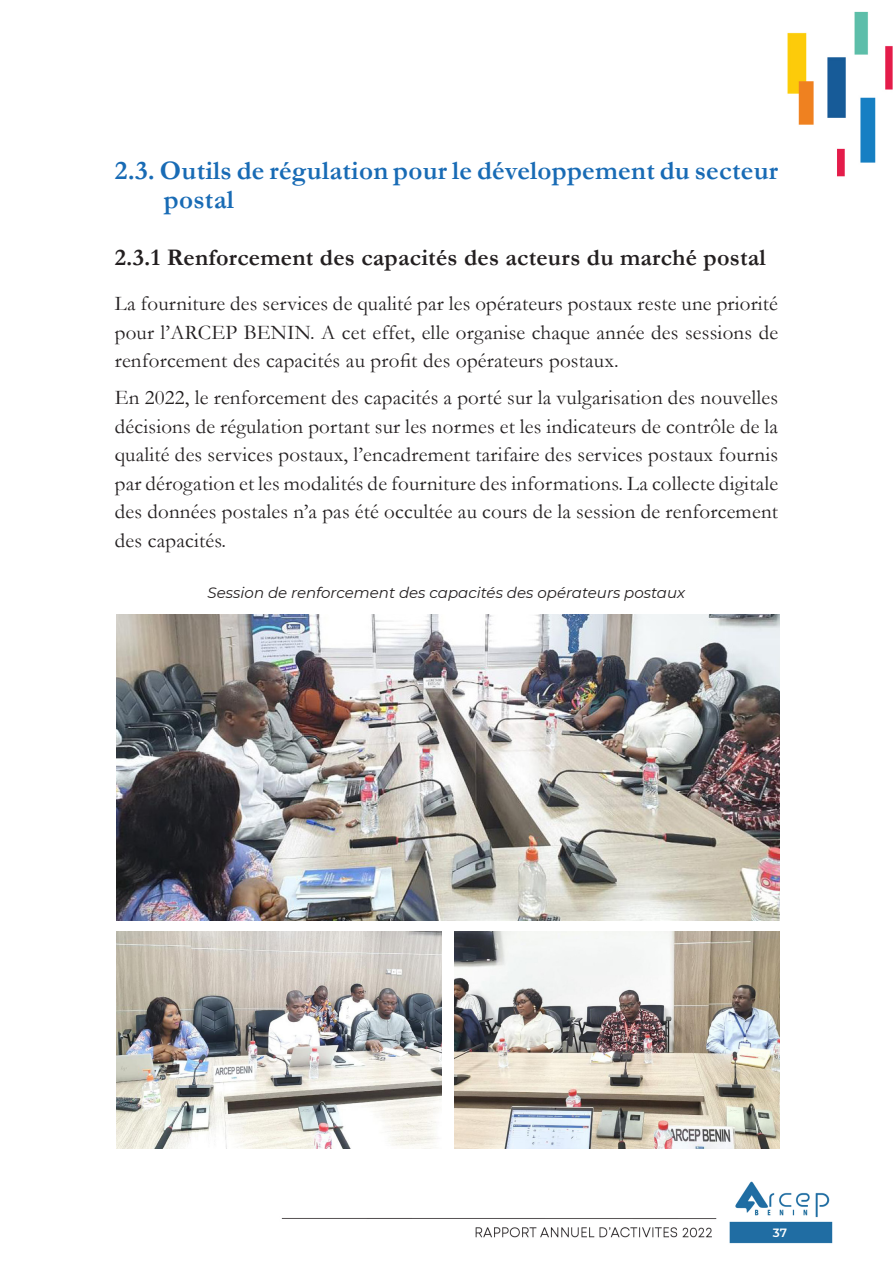
<style>
.page{position:relative;width:893px;height:1263px;background:#fff}
.page>*{position:absolute;margin:0;border:0;box-sizing:border-box;transform-origin:0 0}
.t1{font:700 27px "Garamond";letter-spacing:.01em;color:#186bb5}
.t2{font:700 24px "Garamond";letter-spacing:.01em;color:#231f20}
.t3{font:21px/28.5px "Garamond";letter-spacing:.01em;color:#231f20;text-align:justify}
.t4{font:italic 15px "Montserrat";color:#231f20}
.t5{font:600 12px "Montserrat";color:#fff}
</style>
<div class="page">
<img style="left:281px;top:1181px;width:552px;height:63px">
<img style="left:787px;top:11px;width:106px;height:166px">
<img style="left:117px;top:614px;width:663px;height:307px">
<img style="left:117px;top:931px;width:325px;height:217px">
<img style="left:455px;top:931px;width:325px;height:217px">
<p class="t1" style="left:115px;top:152px;width:665px">2.3. Outils de régulation pour le développement du secteur</p>
<p class="t1" style="left:164px;top:181px;width:71px">postal</p>
<p class="t2" style="left:115px;top:241px;width:652px">2.3.1 Renforcement des capacités des acteurs du marché postal</p>
<p class="t3" style="left:115px;top:289px;width:665px">La fourniture des services de qualité par les opérateurs postaux reste une priorité pour l’ARCEP BENIN. A cet effet, elle organise chaque année des sessions de renforcement des capacités au profit des opérateurs postaux.</p>
<p class="t3" style="left:115px;top:383px;width:665px">En 2022, le renforcement des capacités a porté sur la vulgarisation des nouvelles décisions de régulation portant sur les normes et les indicateurs de contrôle de la qualité des services postaux, l’encadrement tarifaire des services postaux fournis par dérogation et les modalités de fourniture des informations. La collecte digitale des données postales n’a pas été occultée au cours de la session de renforcement des capacités.</p>
<p class="t4" style="left:208px;top:582px;width:479px">Session de renforcement des capacités des opérateurs postaux</p>
<p class="t5" style="left:773px;top:1224px;width:16px">37</p>
</div>
